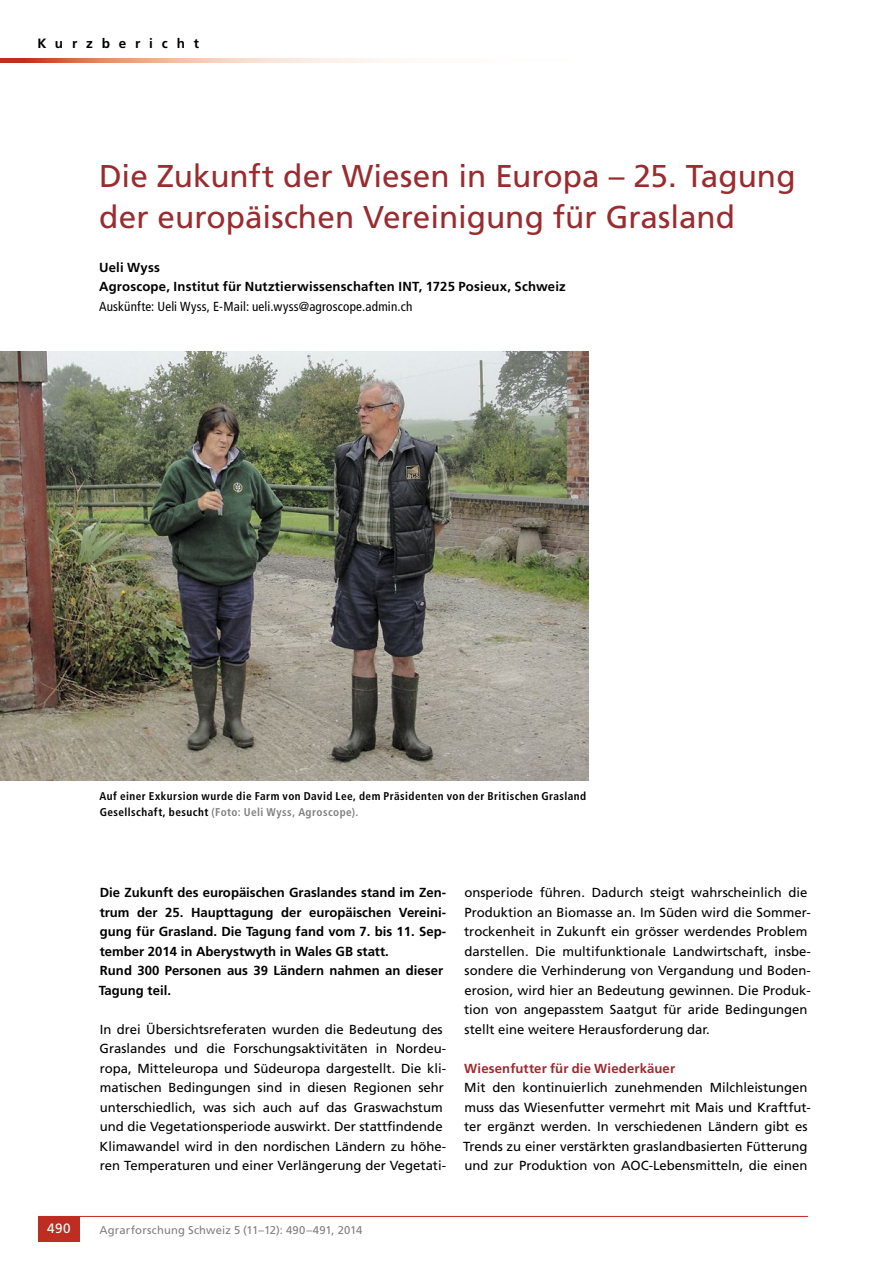
<style>
.page{position:relative;width:893px;height:1263px;background:#fff}
.page>*{position:absolute;margin:0;border:0;box-sizing:border-box;transform-origin:0 0}
.t1{font:31.5px/40.5px "Frutiger LT Std";color:#9a2b2f}
.t2{font:700 13.5px "Frutiger LT Std";letter-spacing:.655em;color:#000}
.t3{font:13.5px "Frutiger LT Std";color:#fff}
.t4{font:13.2px/19.5px "Frutiger LT Std";color:#000}
.t5{font:700 13.2px/19.5px "Frutiger LT Std";color:#000}
.t6{font:condensed 13.2px "Frutiger LT Std";letter-spacing:.015em;color:#000}
.t7{font:700 13.2px "Frutiger LT Std";letter-spacing:.01em;color:#9a2b2f}
.t8{font:700 condensed 11.25px/16.5px "Frutiger LT Std";letter-spacing:.04em;color:#000}
.t9{font:11.25px "Frutiger LT Std";letter-spacing:.015em;color:#808080}
.s1{color:#808080}
</style>
<div class="page">
<hr style="left:38px;top:1216px;width:770px;height:1px;background:#bd2d21">
<div style="left:38px;top:1216px;width:42px;height:26px;background:#bd2d21"></div>
<svg style="left:0;top:58px;width:396px;height:5px;background:#ebb2a0"></svg>
<img style="left:0;top:351px;width:588px;height:429px">
<p class="t2" style="left:37px;top:36px;width:163px">Kurzbericht</p>
<h1 class="t1" style="left:99px;top:156px;width:698px">Die Zukunft der Wiesen in Europa – 25. Tagung der europäischen Vereinigung für Grasland</h1>
<p class="t5" style="left:99px;top:258px;width:468px">Ueli Wyss<br>Agroscope, Institut für Nutztierwissenschaften INT, 1725 Posieux, Schweiz</p>
<p class="t6" style="left:99px;top:299px;width:315px">Auskünfte: Ueli Wyss, E-Mail: ueli.wyss@agroscope.admin.ch</p>
<p class="t8" style="left:100px;top:787px;width:488px">Auf einer Exkursion wurde die Farm von David Lee, dem Präsidenten von der Britischen Grasland<br>Gesellschaft, besucht <span class="s1">(Foto: Ueli Wyss, Agroscope).</span></p>
<p class="t5" style="left:99px;top:883px;width:349px">Die Zukunft des europäischen Graslandes stand im Zen&shy;trum der 25. Haupttagung der europäischen Vereini&shy;gung für Grasland. Die Tagung fand vom 7. bis 11. Sep&shy;tember 2014 in Aberystwyth in Wales GB statt.<br>Rund 300 Personen aus 39 Ländern nahmen an dieser Tagung teil.</p>
<p class="t4" style="left:100px;top:1019px;width:348px">In drei Übersichtsreferaten wurden die Bedeutung des Graslandes und die Forschungsaktivitäten in Nordeu&shy;ropa, Mitteleuropa und Südeuropa dargestellt. Die kli&shy;matischen Bedingungen sind in diesen Regionen sehr unterschiedlich, was sich auch auf das Graswachstum und die Vegetationsperiode auswirkt. Der stattfindende Klimawandel wird in den nordischen Ländern zu höhe&shy;ren Temperaturen und einer Verlängerung der Vegetati-</p>
<p class="t4" style="left:464px;top:883px;width:348px">onsperiode führen. Dadurch steigt wahrscheinlich die Produktion an Biomasse an. Im Süden wird die Sommer&shy;trockenheit in Zukunft ein grösser werdendes Problem darstellen. Die multifunktionale Landwirtschaft, insbe&shy;sondere die Verhinderung von Vergandung und Boden&shy;erosion, wird hier an Bedeutung gewinnen. Die Produk&shy;tion von angepasstem Saatgut für aride Bedingungen stellt eine weitere Herausforderung dar.</p>
<p class="t7" style="left:464px;top:1060px;width:212px">Wiesenfutter für die Wiederkäuer</p>
<p class="t4" style="left:463px;top:1078px;width:349px">Mit den kontinuierlich zunehmenden Milchleistungen muss das Wiesenfutter vermehrt mit Mais und Kraftfut&shy;ter ergänzt werden. In verschiedenen Ländern gibt es Trends zu einer verstärkten graslandbasierten Fütterung und zur Produktion von AOC-Lebensmitteln, die einen</p>
<p class="t3" style="left:47px;top:1221px;width:25px">490</p>
<p class="t9" style="left:99px;top:1223px;width:265px">Agrarforschung Schweiz 5 (11–12): 490–491, 2014</p>
</div>
